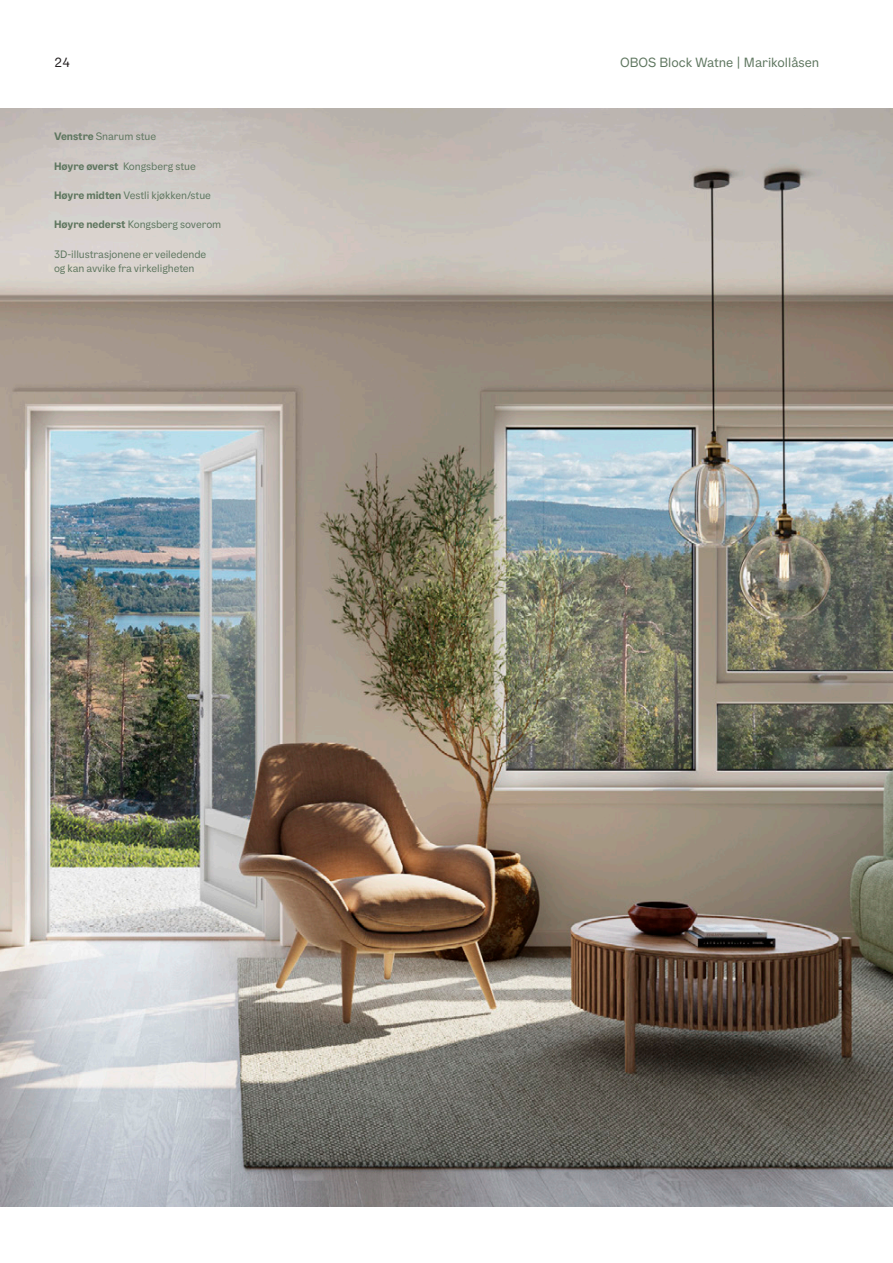
<style>
.page{position:relative;width:893px;height:1263px;background:#fff}
.page>*{position:absolute;margin:0;border:0;box-sizing:border-box;transform-origin:0 0}
.t1{font:13.5px "OBOS Text";color:#5e765f}
.t2{font:13.5px "OBOS Text";color:#231f20}
.t3{font:10.8px/14.7px "OBOS Text";color:#5e765f}
.s1{font-weight:700}
</style>
<div class="page">
<img style="left:0;top:108px;width:893px;height:1098px">
<p class="t2" style="left:54px;top:54px;width:18px">24</p>
<p class="t1" style="left:620px;top:54px;width:201px">OBOS Block Watne | Marikollåsen</p>
<p class="t3" style="left:54px;top:130px;width:104px"><span class="s1">Venstre</span> Snarum stue</p>
<p class="t3" style="left:54px;top:159px;width:143px"><span class="s1">Høyre øverst</span> Kongsberg stue</p>
<p class="t3" style="left:54px;top:188px;width:158px"><span class="s1">Høyre midten</span> Vestli kjøkken/stue</p>
<p class="t3" style="left:54px;top:217px;width:169px"><span class="s1">Høyre nederst</span> Kongsberg soverom</p>
<p class="t3" style="left:54px;top:247px;width:154px">3D-illustrasjonene er veiledende og kan avvike fra virkeligheten</p>
</div>
